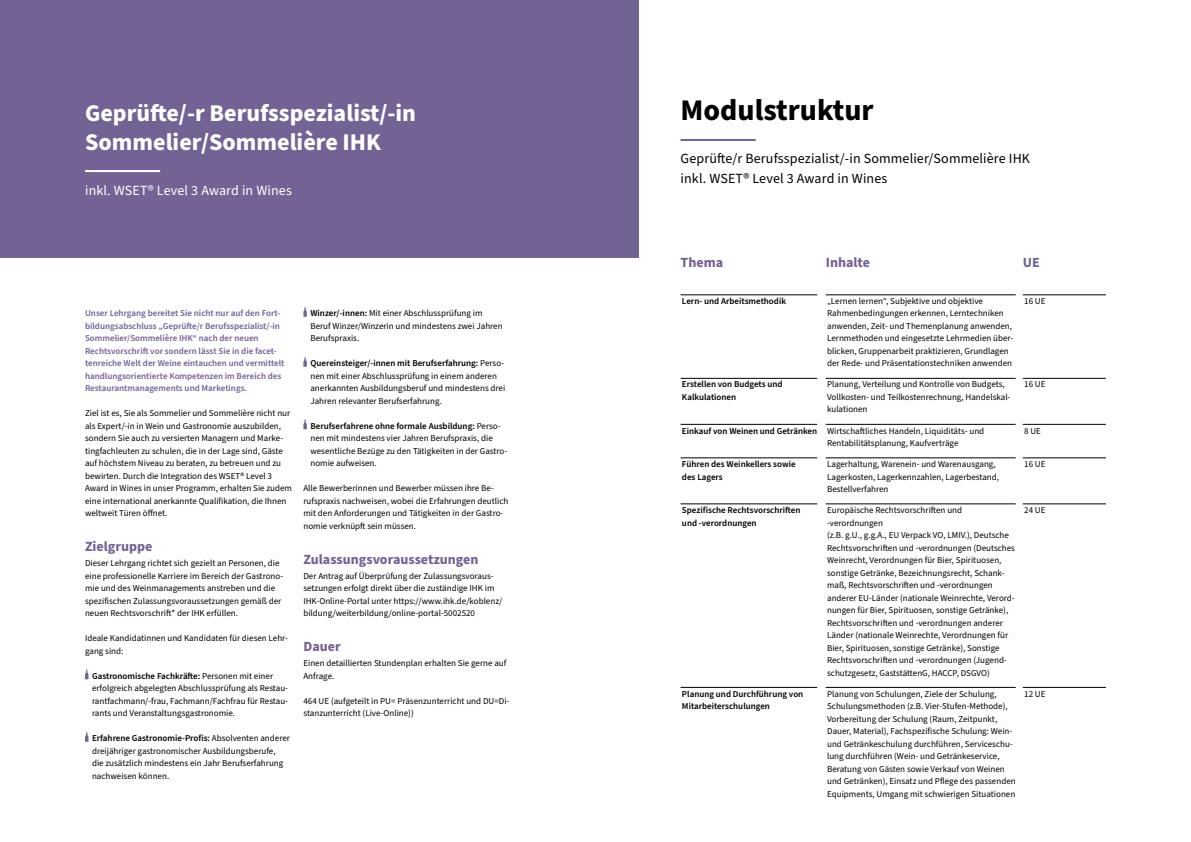
<style>
.page{position:relative;width:1191px;height:842px;background:#fff}
.page>*{position:absolute;margin:0;border:0;box-sizing:border-box;transform-origin:0 0}
.t1{font:700 30px "Source Sans Pro";color:#000}
.t2{font:700 24px/28.8px "Source Sans Pro";color:#fff}
.t3{font:14px/20px "Source Sans Pro";letter-spacing:.01em;color:#000}
.t4{font:700 14px "Source Sans Pro";color:#736394}
.t5{font:14px "Source Sans Pro";letter-spacing:.01em;color:#fff}
.t6{font:9px/12.5px "Source Sans Pro";color:#000}
.t7{font:600 9px/12.5px "Source Sans Pro";color:#736394}
.t8{font:600 9px/12.5px "Source Sans Pro";color:#000}
.s1{font-weight:600}
</style>
<div class="page">
<div style="left:0;top:0;width:638px;height:257px;background:#736394"></div>
<hr style="left:85px;top:170px;width:75px;height:2px;background:#fff">
<svg style="left:85px;top:669px;width:3px;height:10px"></svg>
<svg style="left:85px;top:732px;width:3px;height:10px"></svg>
<svg style="left:303px;top:307px;width:4px;height:10px"></svg>
<svg style="left:303px;top:357px;width:4px;height:10px"></svg>
<svg style="left:303px;top:419px;width:4px;height:10px"></svg>
<hr style="left:680px;top:139px;width:75px;height:2px;background:#736394">
<hr style="left:680px;top:295px;width:137px;height:1px;background:#000">
<hr style="left:680px;top:378px;width:137px;height:1px;background:#000">
<hr style="left:680px;top:424px;width:137px;height:1px;background:#000">
<hr style="left:680px;top:458px;width:137px;height:1px;background:#000">
<hr style="left:680px;top:504px;width:137px;height:1px;background:#000">
<hr style="left:680px;top:687px;width:137px;height:1px;background:#000">
<hr style="left:825px;top:295px;width:190px;height:1px;background:#000">
<hr style="left:825px;top:378px;width:190px;height:1px;background:#000">
<hr style="left:825px;top:424px;width:190px;height:1px;background:#000">
<hr style="left:825px;top:458px;width:190px;height:1px;background:#000">
<hr style="left:825px;top:504px;width:190px;height:1px;background:#000">
<hr style="left:825px;top:687px;width:190px;height:1px;background:#000">
<hr style="left:1022px;top:295px;width:84px;height:1px;background:#000">
<hr style="left:1022px;top:378px;width:84px;height:1px;background:#000">
<hr style="left:1022px;top:424px;width:84px;height:1px;background:#000">
<hr style="left:1022px;top:458px;width:84px;height:1px;background:#000">
<hr style="left:1022px;top:504px;width:84px;height:1px;background:#000">
<hr style="left:1022px;top:687px;width:84px;height:1px;background:#000">
<h2 class="t2" style="left:85px;top:100px;width:332px">Geprüfte/-r Berufsspezialist/-in<br>Sommelier/Sommelière IHK</h2>
<h3 class="t5" style="left:85px;top:181px;width:208px">inkl. WSET® Level 3 Award in Wines</h3>
<p class="t7" style="left:85px;top:307px;width:201px">Unser Lehrgang bereitet Sie nicht nur auf den Fort&shy;bildungsabschluss „Geprüfte/r Berufsspezialist/-in Sommelier/Sommelière IHK“ nach der neuen Rechtsvorschrift vor sondern lässt Sie in die facet&shy;tenreiche Welt der Weine eintauchen und vermittelt handlungsorientierte Kompetenzen im Bereich des Restaurantmanagements und Marketings.</p>
<p class="t6" style="left:85px;top:407px;width:208px">Ziel ist es, Sie als Sommelier und Sommelière nicht nur als Expert/-in in Wein und Gastronomie auszubilden, sondern Sie auch zu versierten Managern und Marke&shy;tingfachleuten zu schulen, die in der Lage sind, Gäste auf höchstem Niveau zu beraten, zu betreuen und zu bewirten. Durch die Integration des WSET® Level 3<br>Award in Wines in unser Programm, erhalten Sie zudem eine international anerkannte Qualifikation, die Ihnen weltweit Türen öffnet.</p>
<h3 class="t4" style="left:85px;top:537px;width:69px">Zielgruppe</h3>
<p class="t6" style="left:85px;top:557px;width:200px">Dieser Lehrgang richtet sich gezielt an Personen, die eine professionelle Karriere im Bereich der Gastrono&shy;mie und des Weinmanagements anstreben und die spezifischen Zulassungsvoraussetzungen gemäß der neuen Rechtsvorschrift* der IHK erfüllen.</p>
<p class="t6" style="left:85px;top:632px;width:204px">Ideale Kandidatinnen und Kandidaten für diesen Lehr&shy;gang sind:</p>
<p class="t6" style="left:92px;top:670px;width:197px"><span class="s1">Gastronomische Fachkräfte:</span> Personen mit einer erfolgreich abgelegten Abschlussprüfung als Restau&shy;rantfachmann/-frau, Fachmann/Fachfrau für Restau&shy;rants und Veranstaltungsgastronomie.</p>
<p class="t6" style="left:92px;top:732px;width:199px"><span class="s1">Erfahrene Gastronomie-Profis:</span> Absolventen anderer dreijähriger gastronomischer Ausbildungsberufe,<br>die zusätzlich mindestens ein Jahr Berufserfahrung nachweisen können.</p>
<p class="t6" style="left:310px;top:307px;width:194px"><span class="s1">Winzer/-innen:</span> Mit einer Abschlussprüfung im<br>Beruf Winzer/Winzerin und mindestens zwei Jahren<br>Berufspraxis.</p>
<p class="t6" style="left:310px;top:357px;width:196px"><span class="s1">Quereinsteiger/-innen mit Berufserfahrung:</span> Perso&shy;nen mit einer Abschlussprüfung in einem anderen anerkannten Ausbildungsberuf und mindestens drei Jahren relevanter Berufserfahrung.</p>
<p class="t6" style="left:310px;top:420px;width:198px"><span class="s1">Berufserfahrene ohne formale Ausbildung:</span> Perso&shy;nen mit mindestens vier Jahren Berufspraxis, die wesentliche Bezüge zu den Tätigkeiten in der Gastro&shy;nomie aufweisen.</p>
<p class="t6" style="left:303px;top:482px;width:206px">Alle Bewerberinnen und Bewerber müssen ihre Be&shy;rufspraxis nachweisen, wobei die Erfahrungen deutlich mit den Anforderungen und Tätigkeiten in der Gastro&shy;nomie verknüpft sein müssen.</p>
<h3 class="t4" style="left:303px;top:549px;width:177px">Zulassungsvoraussetzungen</h3>
<p class="t6" style="left:303px;top:570px;width:200px">Der Antrag auf Überprüfung der Zulassungsvoraus&shy;setzungen erfolgt direkt über die zuständige IHK im IHK-Online-Portal unter https://www.ihk.de/koblenz/ bildung/weiterbildung/online-portal-5002520</p>
<h3 class="t4" style="left:303px;top:637px;width:39px">Dauer</h3>
<p class="t6" style="left:303px;top:657px;width:204px">Einen detaillierten Stundenplan erhalten Sie gerne auf<br>Anfrage.</p>
<p class="t6" style="left:303px;top:695px;width:207px">464 UE (aufgeteilt in PU= Präsenzunterricht und DU=Di&shy;stanzunterricht (Live-Online))</p>
<h1 class="t1" style="left:680px;top:90px;width:195px">Modulstruktur</h1>
<h3 class="t3" style="left:680px;top:149px;width:351px">Geprüfte/r Berufsspezialist/-in Sommelier/Sommelière IHK inkl. WSET® Level 3 Award in Wines</h3>
<h3 class="t4" style="left:680px;top:253px;width:44px">Thema</h3>
<h3 class="t4" style="left:825px;top:253px;width:46px">Inhalte</h3>
<h3 class="t4" style="left:1022px;top:253px;width:19px">UE</h3>
<p class="t8" style="left:682px;top:295px;width:106px">Lern- und Arbeitsmethodik</p>
<p class="t8" style="left:682px;top:378px;width:102px">Erstellen von Budgets und<br>Kalkulationen</p>
<p class="t8" style="left:682px;top:424px;width:137px">Einkauf von Weinen und Getränken</p>
<p class="t8" style="left:682px;top:458px;width:115px">Führen des Weinkellers sowie des Lagers</p>
<p class="t8" style="left:682px;top:504px;width:120px">Spezifische Rechtsvorschriften und -verordnungen</p>
<p class="t8" style="left:682px;top:688px;width:123px">Planung und Durchführung von<br>Mitarbeiterschulungen</p>
<p class="t6" style="left:827px;top:295px;width:188px">„Lernen lernen“, Subjektive und objektive Rahmenbedingungen erkennen, Lerntechniken anwenden, Zeit- und Themenplanung anwenden, Lernmethoden und eingesetzte Lehrmedien über&shy;blicken, Gruppenarbeit praktizieren, Grundlagen der Rede- und Präsentationstechniken anwenden</p>
<p class="t6" style="left:827px;top:378px;width:185px">Planung, Verteilung und Kontrolle von Budgets,<br>Vollkosten- und Teilkostenrechnung, Handelskal&shy;kulationen</p>
<p class="t6" style="left:827px;top:424px;width:159px">Wirtschaftliches Handeln, Liquiditäts- und<br>Rentabilitätsplanung, Kaufverträge</p>
<p class="t6" style="left:827px;top:458px;width:173px">Lagerhaltung, Warenein- und Warenausgang,<br>Lagerkosten, Lagerkennzahlen, Lagerbestand,<br>Bestellverfahren</p>
<p class="t6" style="left:827px;top:504px;width:189px">Europäische Rechtsvorschriften und -verordnungen<br>(z.B. g.U., g.g.A., EU Verpack VO, LMIV.), Deutsche Rechtsvorschriften und -verordnungen (Deutsches Weinrecht, Verordnungen für Bier, Spirituosen, sonstige Getränke, Bezeichnungsrecht, Schank&shy;maß, Rechtsvorschriften und -verordnungen anderer EU-Länder (nationale Weinrechte, Verord&shy;nungen für Bier, Spirituosen, sonstige Getränke), Rechtsvorschriften und -verordnungen anderer Länder (nationale Weinrechte, Verordnungen für Bier, Spirituosen, sonstige Getränke), Sonstige Rechtsvorschriften und -verordnungen (Jugend&shy;schutzgesetz, GaststättenG, HACCP, DSGVO)</p>
<p class="t6" style="left:827px;top:688px;width:190px">Planung von Schulungen, Ziele der Schulung, Schulungsmethoden (z.B. Vier-Stufen-Methode), Vorbereitung der Schulung (Raum, Zeitpunkt, Dauer, Material), Fachspezifische Schulung: Wein&shy;und Getränkeschulung durchführen, Serviceschu&shy;lung durchführen (Wein- und Getränkeservice, Beratung von Gästen sowie Verkauf von Weinen und Getränken), Einsatz und Pflege des passenden Equipments, Umgang mit schwierigen Situationen</p>
<p class="t6" style="left:1024px;top:295px;width:23px">16 UE</p>
<p class="t6" style="left:1024px;top:378px;width:23px">16 UE</p>
<p class="t6" style="left:1024px;top:424px;width:18px">8 UE</p>
<p class="t6" style="left:1024px;top:458px;width:23px">16 UE</p>
<p class="t6" style="left:1024px;top:504px;width:23px">24 UE</p>
<p class="t6" style="left:1024px;top:688px;width:23px">12 UE</p>
</div>
